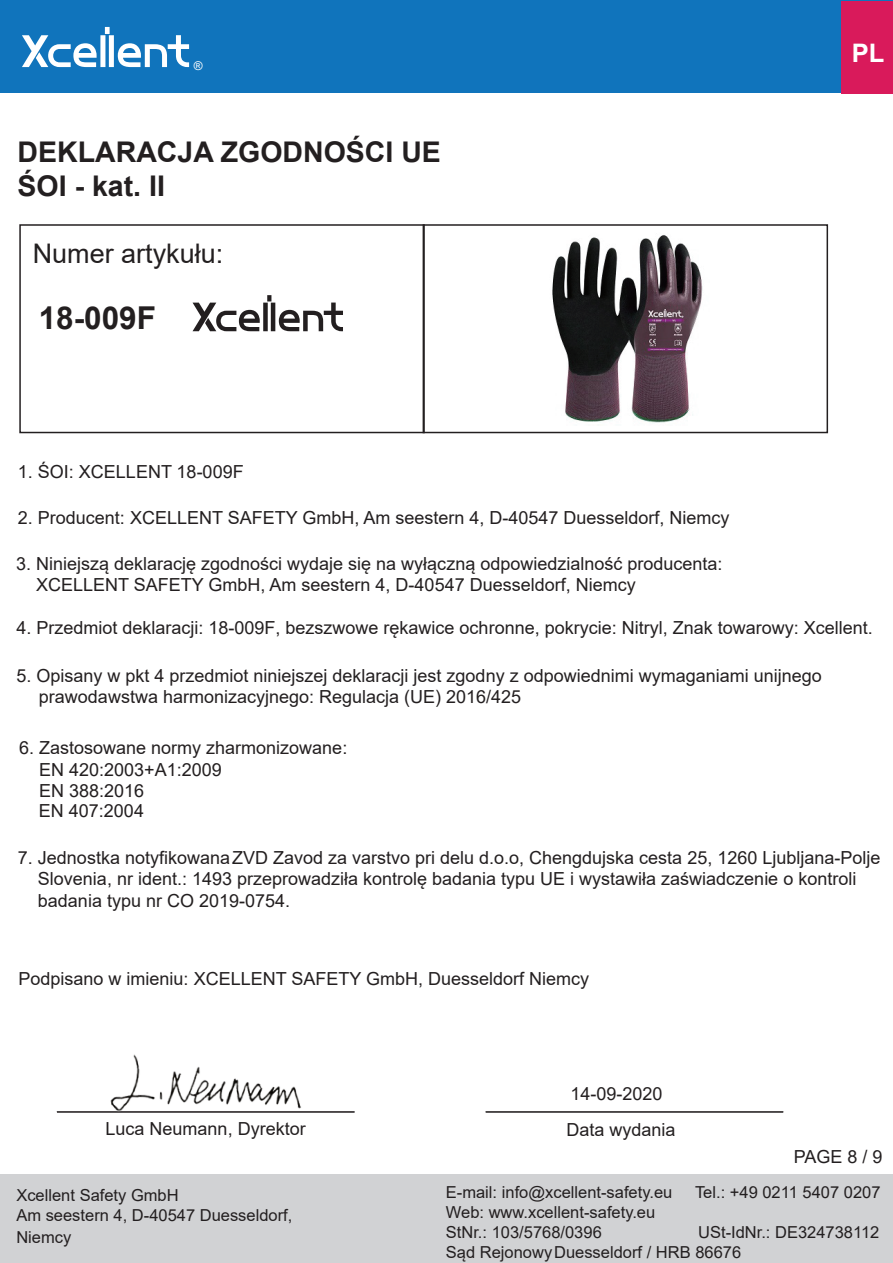
<style>
.page{position:relative;width:893px;height:1263px;background:#fff}
.page>*{position:absolute;margin:0;border:0;box-sizing:border-box;transform-origin:0 0}
.t1{font:700 31.5px "Arial";color:#231f20}
.t2{font:700 28.5px/34.2px "Arial";color:#231f20}
.t3{font:27px "Arial";color:#231f20}
.t4{font:700 25.5px "Arial";color:#fff}
.t5{font:18px/21.6px "Arial";color:#231f20}
.t6{font:16.5px/19.8px "Arial";color:#231f20}
.t7{font:12px "Arial";color:#fff}
</style>
<div class="page">
<div style="left:0;top:0;width:893px;height:93px;background:#1074bc"></div>
<svg style="left:22px;top:27px;width:167px;height:40px"></svg>
<div style="left:841px;top:1px;width:52px;height:92px;background:#d91a5b"></div>
<div style="left:19px;top:224px;width:406px;height:209px;border:2px solid #231f20"></div>
<div style="left:423px;top:224px;width:405px;height:209px;border:2px solid #231f20"></div>
<img style="left:552px;top:235px;width:151px;height:188px">
<svg style="left:193px;top:295px;width:150px;height:36px"></svg>
<div style="left:0;top:1175px;width:893px;height:88px;background:#d1d2d4"></div>
<hr style="left:57px;top:1111px;width:298px;height:2px;background:#231f20">
<hr style="left:486px;top:1111px;width:297px;height:2px;background:#231f20">
<img style="left:95px;top:1054px;width:222px;height:59px">
<p class="t7" style="left:194px;top:58px;width:10px">®</p>
<h2 class="t2" style="left:18px;top:135px;width:425px">DEKLARACJA ZGODNOŚCI UE<br>ŚOI - kat. II</h2>
<h3 class="t3" style="left:33px;top:235px;width:192px">Numer artykułu:</h3>
<h1 class="t1" style="left:39px;top:295px;width:119px">18-009F</h1>
<p class="t5" style="left:18px;top:460px;width:227px">1. ŚOI: XCELLENT 18-009F</p>
<p class="t5" style="left:18px;top:506px;width:713px">2. Producent: XCELLENT SAFETY GmbH, Am seestern 4, D-40547 Duesseldorf, Niemcy</p>
<p class="t5" style="left:36px;top:552px;width:688px;text-indent:-20px">3. Niniejszą deklarację zgodności wydaje się na wyłączną odpowiedzialność producenta:<br>XCELLENT SAFETY GmbH, Am seestern 4, D-40547 Duesseldorf, Niemcy</p>
<h3 class="t4" style="left:852px;top:35px;width:34px">PL</h3>
<p class="t5" style="left:16px;top:616px;width:858px">4. Przedmiot deklaracji: 18-009F, bezszwowe rękawice ochronne, pokrycie: Nitryl, Znak towarowy: Xcellent.</p>
<p class="t5" style="left:39px;top:664px;width:784px;text-indent:-23px">5. Opisany w pkt 4 przedmiot niniejszej deklaracji jest zgodny z odpowiednimi wymaganiami unijnego prawodawstwa harmonizacyjnego: Regulacja (UE) 2016/425</p>
<p class="t5" style="left:39px;top:737px;width:310px;text-indent:-20px">6. Zastosowane normy zharmonizowane:<br>EN 420:2003+A1:2009<br>EN 388:2016</p>
<p class="t5" style="left:39px;top:800px;width:107px">EN 407:2004</p>
<p class="t5" style="left:38px;top:846px;width:844px;text-indent:-20px">7. Jednostka notyfikowana ZVD Zavod za varstvo pri delu d.o.o, Chengdujska cesta 25, 1260 Ljubljana-Polje<br>Slovenia, nr ident.: 1493 przeprowadziła kontrolę badania typu UE i wystawiła zaświadczenie o kontroli badania typu nr CO 2019-0754.</p>
<p class="t5" style="left:19px;top:967px;width:572px">Podpisano w imieniu: XCELLENT SAFETY GmbH, Duesseldorf Niemcy</p>
<p class="t5" style="left:570px;top:1083px;width:94px">14-09-2020</p>
<p class="t5" style="left:106px;top:1118px;width:202px">Luca Neumann, Dyrektor</p>
<p class="t5" style="left:566px;top:1118px;width:111px">Data wydania</p>
<p class="t5" style="left:794px;top:1145px;width:90px">PAGE 8 / 9</p>
<p class="t6" style="left:16px;top:1185px;width:278px">Xcellent Safety GmbH<br>Am seestern 4, D-40547 Duesseldorf,</p>
<p class="t6" style="left:16px;top:1227px;width:56px">Niemcy</p>
<p class="t6" style="left:446px;top:1182px;width:228px">E-mail: info@xcellent-safety.eu</p>
<p class="t6" style="left:695px;top:1182px;width:187px">Tel.: +49 0211 5407 0207</p>
<p class="t6" style="left:446px;top:1202px;width:211px">Web: www.xcellent-safety.eu<br>StNr.: 103/5768/0396</p>
<p class="t6" style="left:446px;top:1222px;width:435px;text-indent:252px">USt-IdNr.: DE324738112<br>Sąd Rejonowy Duesseldorf / HRB 86676</p>
</div>
